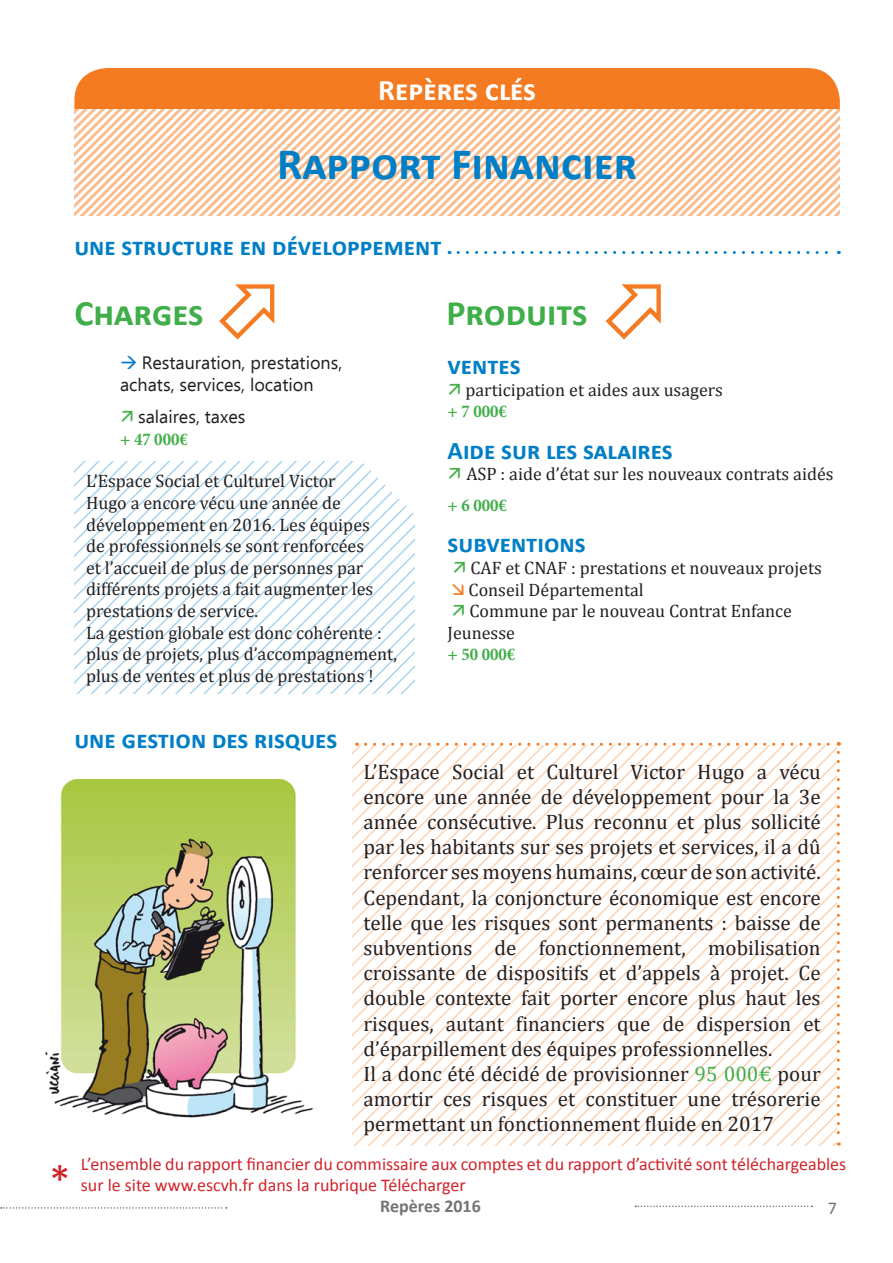
<style>
.page{position:relative;width:893px;height:1263px;background:#fff}
.page>*{position:absolute;margin:0;border:0;box-sizing:border-box;transform-origin:0 0}
.t1{font:700 45px "Calibri";color:#007fc6}
.t2{font:43.5px "Calibri";color:#d1232a}
.t3{font:700 36px "Calibri";color:#40ae49}
.t4{font:700 30px "Calibri";color:#fff}
.t5{font:700 25.5px "Calibri";color:#007fc6}
.t6{font:21px/25.2px "Cambria";color:#231f20}
.t7{font:18px/21.6px "Cambria";color:#231f20}
.t8{font:18px/21.6px "Calibri";color:#d1232a}
.t9{font:18px/21.6px "Ebrima";color:#231f20}
.t10{font:700 condensed 18px "Minion Pro";color:#40ae49}
.t11{font:700 18px "Calibri";color:#727477}
.t12{font:18px "Calibri";color:#727477}
.s1{color:#007fc6}
.s2{color:#40ae49}
</style>
<div class="page">
<svg style="left:1px;top:1207px;width:226px;height:2px"></svg>
<svg style="left:635px;top:1205px;width:177px;height:2px"></svg>
<div style="left:74px;top:68px;width:766px;height:89px;background:#f47b21;border-radius:33px"></div>
<svg style="left:74px;top:109px;width:766px;height:107px"></svg>
<svg style="left:240px;top:109px;width:530px;height:106px"></svg>
<svg style="left:458px;top:251px;width:381px;height:3px"></svg>
<svg style="left:74px;top:461px;width:341px;height:232px"></svg>
<img style="left:45px;top:779px;width:268px;height:339px">
<svg style="left:353px;top:746px;width:36px;height:210px"></svg>
<svg style="left:452px;top:746px;width:374px;height:399px"></svg>
<svg style="left:459px;top:748px;width:377px;height:397px"></svg>
<svg style="left:466px;top:755px;width:170px;height:390px"></svg>
<svg style="left:474px;top:762px;width:162px;height:383px"></svg>
<svg style="left:481px;top:769px;width:155px;height:376px"></svg>
<svg style="left:488px;top:777px;width:148px;height:368px"></svg>
<svg style="left:495px;top:784px;width:141px;height:361px"></svg>
<svg style="left:502px;top:791px;width:134px;height:354px"></svg>
<svg style="left:509px;top:798px;width:127px;height:347px"></svg>
<svg style="left:516px;top:805px;width:120px;height:340px"></svg>
<svg style="left:523px;top:812px;width:113px;height:333px"></svg>
<svg style="left:530px;top:819px;width:106px;height:326px"></svg>
<svg style="left:537px;top:826px;width:99px;height:319px"></svg>
<svg style="left:544px;top:833px;width:92px;height:312px"></svg>
<svg style="left:551px;top:840px;width:85px;height:305px"></svg>
<svg style="left:558px;top:847px;width:78px;height:298px"></svg>
<svg style="left:565px;top:854px;width:71px;height:291px"></svg>
<svg style="left:572px;top:861px;width:64px;height:284px"></svg>
<svg style="left:579px;top:868px;width:57px;height:277px"></svg>
<svg style="left:586px;top:875px;width:50px;height:270px"></svg>
<svg style="left:593px;top:882px;width:43px;height:263px"></svg>
<svg style="left:600px;top:889px;width:36px;height:256px"></svg>
<svg style="left:607px;top:896px;width:29px;height:249px"></svg>
<svg style="left:614px;top:903px;width:22px;height:242px"></svg>
<svg style="left:621px;top:910px;width:15px;height:235px"></svg>
<svg style="left:628px;top:917px;width:8px;height:228px"></svg>
<svg style="left:365px;top:742px;width:474px;height:4px"></svg>
<svg style="left:636px;top:752px;width:204px;height:393px"></svg>
<h3 class="t4" style="left:378px;top:71px;width:159px">Repères clés</h3>
<h1 class="t1" style="left:277px;top:135px;width:362px">Rapport Financier</h1>
<p class="t5" style="left:74px;top:230px;width:369px">une structure en développement</p>
<h3 class="t3" style="left:74px;top:290px;width:131px">Charges</h3>
<p class="t9" style="left:120px;top:353px;width:224px"><span class="s1">→</span> Restauration, prestations, achats, services, location</p>
<p class="t9" style="left:138px;top:407px;width:109px">salaires, taxes</p>
<p class="t10" style="left:120px;top:426px;width:69px">+ 47 000€</p>
<p class="t7" style="left:86px;top:470px;width:313px">L’Espace Social et Culturel Victor<br>Hugo a encore vécu une année de développement en 2016. Les équipes<br>de professionnels se sont renforcées<br>et l’accueil de plus de personnes par différents projets a fait augmenter les prestations de service.<br>La gestion globale est donc cohérente : plus de projets, plus d’accompagnement, plus de ventes et plus de prestations !</p>
<p class="t5" style="left:74px;top:724px;width:264px">une gestion des risques</p>
<h3 class="t3" style="left:446px;top:290px;width:143px">Produits</h3>
<p class="t5" style="left:448px;top:349px;width:75px">ventes</p>
<p class="t7" style="left:465px;top:379px;width:259px">participation et aides aux usagers</p>
<p class="t10" style="left:448px;top:399px;width:61px">+ 7 000€</p>
<p class="t5" style="left:448px;top:434px;width:227px">Aide sur les salaires</p>
<p class="t7" style="left:466px;top:463px;width:369px">ASP : aide d’état sur les nouveaux contrats aidés</p>
<p class="t10" style="left:448px;top:493px;width:61px">+ 6 000€</p>
<p class="t5" style="left:448px;top:528px;width:140px">subventions</p>
<p class="t7" style="left:470px;top:557px;width:353px">CAF et CNAF : prestations et nouveaux projets</p>
<p class="t7" style="left:469px;top:579px;width:177px">Conseil Départemental</p>
<p class="t7" style="left:469px;top:600px;width:324px">Commune par le nouveau Contrat Enfance</p>
<p class="t7" style="left:448px;top:622px;width:69px">Jeunesse</p>
<p class="t10" style="left:448px;top:642px;width:69px">+ 50 000€</p>
<p class="t6" style="left:364px;top:759px;width:459px">L’Espace Social et Culturel Victor Hugo a vécu encore une année de développement pour la 3e année consécutive. Plus reconnu et plus sollicité par les habitants sur ses projets et services, il a dû renforcer ses moyens humains, cœur de son activité.<br>Cependant, la conjoncture économique est encore telle que les risques sont permanents : baisse de subventions de fonctionnement, mobilisation croissante de dispositifs et d’appels à projet. Ce double contexte fait porter encore plus haut les risques, autant financiers que de dispersion et d’éparpillement des équipes professionnelles.<br>Il a donc été décidé de provisionner <span class="s2">95 000€</span> pour amortir ces risques et constituer une trésorerie permettant un fonctionnement fluide en 2017</p>
<h2 class="t2" style="left:49px;top:1153px;width:23px">*</h2>
<p class="t8" style="left:81px;top:1153px;width:767px">L’ensemble du rapport financier du commissaire aux comptes et du rapport d’activité sont téléchargeables sur le site www.escvh.fr dans la rubrique Télécharger</p>
<p class="t11" style="left:380px;top:1195px;width:102px">Repères 2016</p>
<p class="t12" style="left:828px;top:1196px;width:11px">7</p>
</div>
